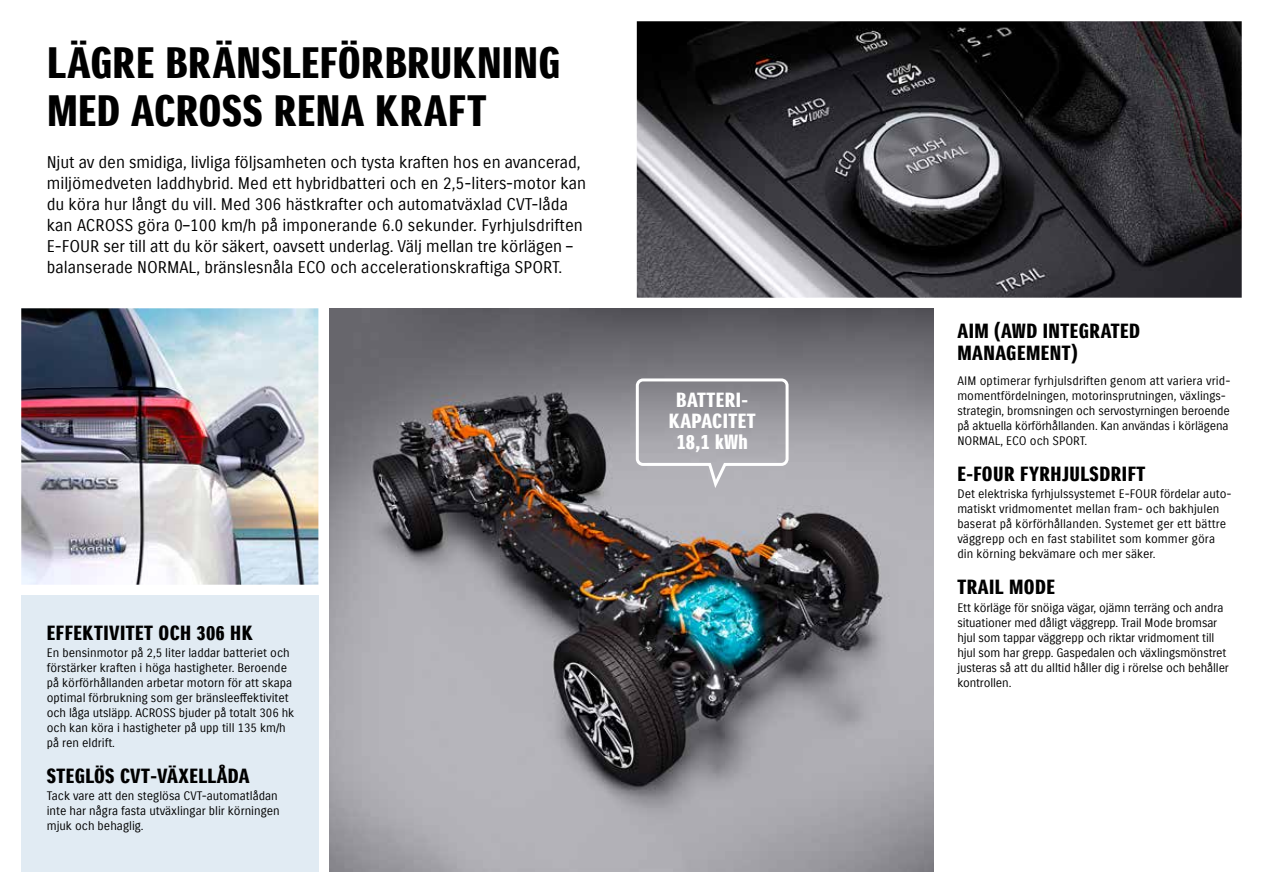
<style>
.page{position:relative;width:1263px;height:893px;background:#fff}
.page>*{position:absolute;margin:0;border:0;box-sizing:border-box;transform-origin:0 0}
.t1{font:42.75px/48px "Suzuki PRO Headline";letter-spacing:.005em;color:#000;scale:1.11 1}
.t2{font:19.95px/22.5px "Suzuki PRO Headline";letter-spacing:.02em;color:#000;scale:1.11 1}
.t3{font:19.95px/21px "Suzuki PRO Headline";letter-spacing:.02em;color:#fff;text-align:center;scale:1.11 1}
.t4{font:16.5px/21px "Suzuki PRO Regular";color:#000}
.t5{font:12px/15px "Suzuki PRO Regular";color:#000}
</style>
<div class="page">
<img style="left:21px;top:308px;width:297px;height:277px">
<img style="left:637px;top:21px;width:605px;height:277px">
<div style="left:21px;top:595px;width:297px;height:277px;background:#e1ebf3"></div>
<img style="left:329px;top:308px;width:605px;height:564px">
<svg style="left:634px;top:377px;width:156px;height:115px;background:#a9a8ad"></svg>
<h1 class="t1" style="left:47px;top:40px;width:464px">LÄGRE BRÄNSLEFÖRBRUKNING<br>MED ACROSS RENA KRAFT</h1>
<p class="t4" style="left:47px;top:152px;width:541px">Njut av den smidiga, livliga följsamheten och tysta kraften hos en avancerad, miljömedveten laddhybrid. Med ett hybridbatteri och en 2,5-liters-motor kan du köra hur långt du vill. Med 306 hästkrafter och automatväxlad CVT-låda kan ACROSS göra 0–100 km/h på imponerande 6.0 sekunder. Fyrhjulsdriften E-FOUR ser till att du kör säkert, oavsett underlag. Välj mellan tre körlägen – balanserade NORMAL, bränslesnåla ECO och accelerationskraftiga SPORT.</p>
<h2 class="t2" style="left:47px;top:622px;width:187px">EFFEKTIVITET OCH 306 HK</h2>
<p class="t5" style="left:47px;top:645px;width:249px">En bensinmotor på 2,5 liter laddar batteriet och förstärker kraften i höga hastigheter. Beroende på körförhållanden arbetar motorn för att skapa optimal förbrukning som ger bränsleeffektivitet och låga utsläpp. ACROSS bjuder på totalt 306 hk och kan köra i hastigheter på upp till 135 km/h på ren eldrift.</p>
<h2 class="t2" style="left:47px;top:765px;width:184px">STEGLÖS CVT-VÄXELLÅDA</h2>
<p class="t5" style="left:47px;top:789px;width:235px">Tack vare att den steglösa CVT-automatlådan inte har några fasta utväxlingar blir körningen mjuk och behaglig.</p>
<h2 class="t3" style="left:669px;top:390px;width:80px">BATTERI-<br>KAPACITET<br>18,1 kWh</h2>
<h2 class="t2" style="left:957px;top:320px;width:166px">AIM (AWD INTEGRATED<br>MANAGEMENT)</h2>
<p class="t5" style="left:957px;top:373px;width:275px">AIM optimerar fyrhjulsdriften genom att variera vrid&shy;momentfördelningen, motorinsprutningen, växlings&shy;strategin, bromsningen och servostyrningen beroende på aktuella körförhållanden. Kan användas i körlägena NORMAL, ECO och SPORT.</p>
<h2 class="t2" style="left:957px;top:463px;width:171px">E-FOUR FYRHJULSDRIFT</h2>
<p class="t5" style="left:957px;top:487px;width:274px">Det elektriska fyrhjulssystemet E-FOUR fördelar auto&shy;matiskt vridmomentet mellan fram- och bakhjulen baserat på körförhållanden. Systemet ger ett bättre väggrepp och en fast stabilitet som kommer göra din körning bekvämare och mer säker.</p>
<h2 class="t2" style="left:957px;top:576px;width:90px">TRAIL MODE</h2>
<p class="t5" style="left:957px;top:600px;width:273px">Ett körläge för snöiga vägar, ojämn terräng och andra situationer med dåligt väggrepp. Trail Mode bromsar hjul som tappar väggrepp och riktar vridmoment till hjul som har grepp. Gaspedalen och växlingsmönstret justeras så att du alltid håller dig i rörelse och behåller kontrollen.</p>
</div>
